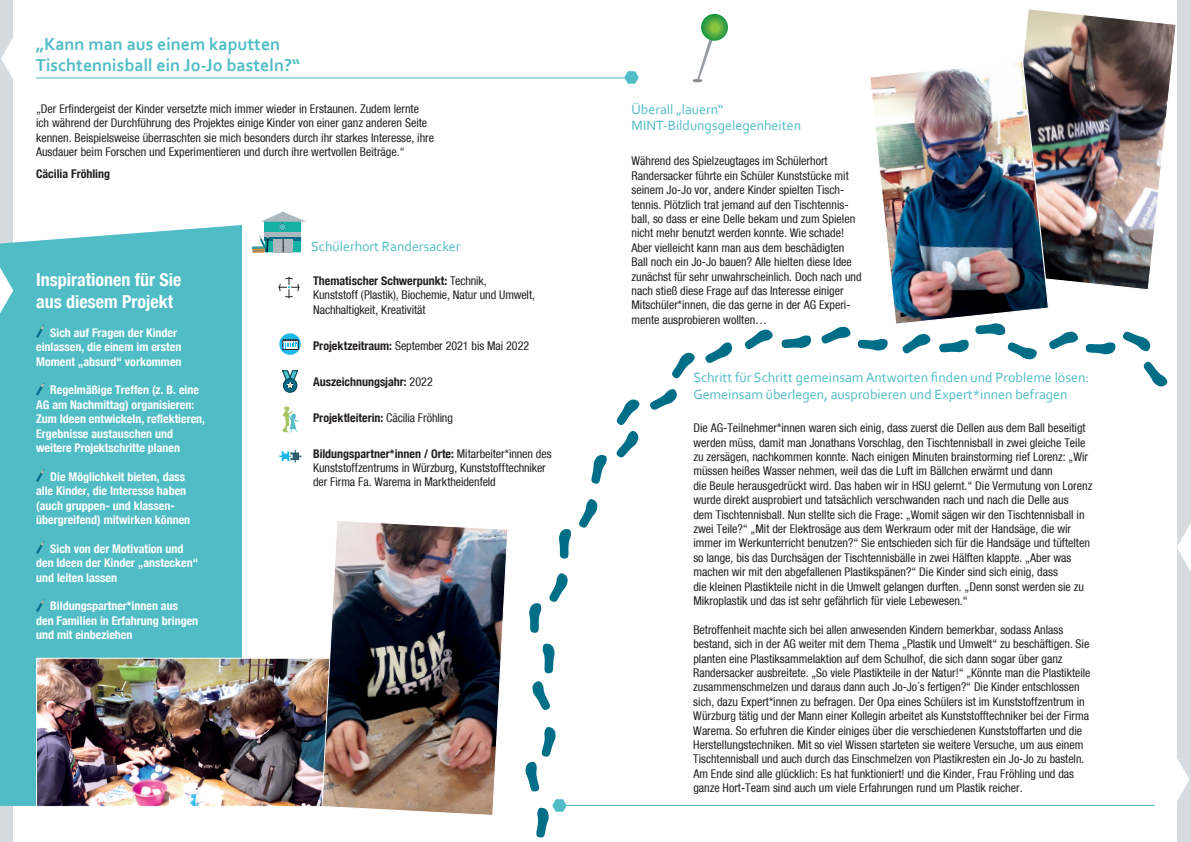
<style>
.page{position:relative;width:1191px;height:842px;background:#fff}
.page>*{position:absolute;margin:0;border:0;box-sizing:border-box;transform-origin:0 0}
.t1{font:700 18px/21.6px "Corbel";color:#4fbcc6}
.t2{font:700 condensed 18px/21.6px "Bfz";color:#fff}
.t3{font:14px/16.8px "Corbel";color:#4fbcc6}
.t4{font:condensed 12px/14.4px "Bfz";color:#231f20}
.t5{font:700 condensed 12px/14.4px "Bfz";color:#fff}
.t6{font:700 condensed 12px "Bfz";color:#231f20}
.s1{font-weight:700}
.s2{font-weight:400}
.s3{font-weight:400;color:#fff}
</style>
<div class="page">
<div style="left:0;top:0;width:13px;height:842px;background:#d5dbde"></div>
<div style="left:1177px;top:0;width:14px;height:842px;background:#d5dbde"></div>
<div style="left:0;top:225px;width:242px;height:581px;background:#4fbcc6"></div>
<svg style="left:278px;top:277px;width:22px;height:22px"></svg>
<svg style="left:279px;top:333px;width:22px;height:22px"></svg>
<svg style="left:279px;top:450px;width:23px;height:13px"></svg>
<svg style="left:283px;top:379px;width:14px;height:13px"></svg>
<div style="left:283px;top:378px;width:14px;height:14px;border:1px solid #034;border-radius:50%"></div>
<svg style="left:282px;top:370px;width:16px;height:19px"></svg>
<svg style="left:282px;top:407px;width:17px;height:25px"></svg>
<svg style="left:0;top:267px;width:13px;height:47px"></svg>
<svg style="left:1154px;top:758px;width:35px;height:48px"></svg>
<svg style="left:1px;top:38px;width:145px;height:41px"></svg>
<svg style="left:1177px;top:523px;width:14px;height:49px"></svg>
<hr style="left:36px;top:77px;width:595px;height:1px;background:#4fbcc6">
<svg style="left:624px;top:71px;width:15px;height:13px"></svg>
<img style="left:1023px;top:9px;width:153px;height:281px">
<img style="left:870px;top:60px;width:179px;height:264px">
<img style="left:38px;top:660px;width:283px;height:145px">
<div style="left:36px;top:658px;width:296px;height:149px;border:1px solid #fff"></div>
<hr style="left:559px;top:805px;width:595px;height:1px;background:#4fbcc6">
<img style="left:321px;top:521px;width:187px;height:294px">
<img style="left:692px;top:78px;width:10px;height:5px">
<svg style="left:697px;top:40px;width:16px;height:41px"></svg>
<svg style="left:701px;top:14px;width:27px;height:27px"></svg>
<svg style="left:536px;top:799px;width:31px;height:39px"></svg>
<svg style="left:525px;top:727px;width:30px;height:65px"></svg>
<svg style="left:542px;top:644px;width:12px;height:29px"></svg>
<svg style="left:532px;top:681px;width:18px;height:29px"></svg>
<svg style="left:549px;top:573px;width:19px;height:29px"></svg>
<svg style="left:529px;top:603px;width:12px;height:30px"></svg>
<svg style="left:579px;top:499px;width:18px;height:29px"></svg>
<svg style="left:559px;top:529px;width:12px;height:30px"></svg>
<svg style="left:616px;top:431px;width:22px;height:27px"></svg>
<svg style="left:591px;top:455px;width:16px;height:29px"></svg>
<svg style="left:650px;top:389px;width:27px;height:21px"></svg>
<svg style="left:616px;top:399px;width:23px;height:26px"></svg>
<svg style="left:705px;top:342px;width:27px;height:21px"></svg>
<svg style="left:672px;top:353px;width:22px;height:25px"></svg>
<svg style="left:781px;top:335px;width:30px;height:13px"></svg>
<svg style="left:744px;top:329px;width:29px;height:20px"></svg>
<svg style="left:857px;top:339px;width:30px;height:12px"></svg>
<svg style="left:821px;top:327px;width:29px;height:17px"></svg>
<svg style="left:939px;top:340px;width:29px;height:12px"></svg>
<svg style="left:902px;top:334px;width:28px;height:20px"></svg>
<svg style="left:1007px;top:342px;width:29px;height:17px"></svg>
<svg style="left:975px;top:323px;width:30px;height:12px"></svg>
<svg style="left:1085px;top:342px;width:30px;height:12px"></svg>
<svg style="left:1049px;top:332px;width:29px;height:17px"></svg>
<svg style="left:1143px;top:362px;width:24px;height:25px"></svg>
<svg style="left:1123px;top:332px;width:27px;height:19px"></svg>
<svg style="left:252px;top:212px;width:54px;height:41px"></svg>
<svg style="left:36px;top:325px;width:8px;height:13px"></svg>
<svg style="left:36px;top:382px;width:8px;height:13px"></svg>
<svg style="left:36px;top:469px;width:8px;height:13px"></svg>
<svg style="left:36px;top:541px;width:8px;height:13px"></svg>
<svg style="left:36px;top:599px;width:8px;height:13px"></svg>
<h1 class="t1" style="left:36px;top:33px;width:266px">„Kann man aus einem kaputten<br>Tischtennisball ein Jo-Jo basteln?“</h1>
<p class="t4" style="left:36px;top:101px;width:399px">„Der Erfindergeist der Kinder versetzte mich immer wieder in Erstaunen. Zudem lernte ich während der Durchführung des Projektes einige Kinder von einer ganz anderen Seite kennen. Beispielsweise überraschten sie mich besonders durch ihr starkes Interesse, ihre Ausdauer beim Forschen und Experimentieren und durch ihre wertvollen Beiträge.“</p>
<p class="t6" style="left:36px;top:166px;width:76px">Cäcilia Fröhling</p>
<h1 class="t2" style="left:36px;top:269px;width:147px">Inspirationen für Sie aus diesem Projekt</h1>
<p class="t5" style="left:36px;top:325px;width:147px;text-indent:14px">Sich auf Fragen der Kinder einlassen, die einem im ersten<br>Moment „absurd“ vorkommen</p>
<p class="t5" style="left:36px;top:383px;width:170px;text-indent:14px">Regelmäßige Treffen (z. B. eine<br>AG am Nachmittag) organisieren:<br>Zum Ideen entwickeln, reflektieren,<br>Ergebnisse austauschen und weitere Projektschritte planen</p>
<p class="t5" style="left:36px;top:469px;width:156px;text-indent:14px">Die Möglichkeit bieten, dass alle Kinder, die Interesse haben (auch gruppen- und klassen&shy;übergreifend) mitwirken können</p>
<p class="t5" style="left:36px;top:541px;width:164px;text-indent:14px">Sich von der Motivation und den Ideen der Kinder „anstecken“ und leiten lassen</p>
<p class="t5" style="left:36px;top:599px;width:164px;text-indent:14px">Bildungspartner*innen aus den Familien in Erfahrung bringen und mit einbeziehen</p>
<p class="t3" style="left:311px;top:238px;width:151px">Schülerhort Randersacker</p>
<p class="t4" style="left:313px;top:273px;width:223px"><span class="s1">Thematischer Schwerpunkt:</span> Technik,<br>Kunststoff (Plastik), Biochemie, Natur und Umwelt,<br>Nachhaltigkeit, Kreativität</p>
<p class="t4" style="left:313px;top:338px;width:218px"><span class="s1">Projektzeitraum:</span> September 2021 bis Mai 2022</p>
<p class="t6" style="left:313px;top:374px;width:121px">Auszeichnungsjahr: <span class="s2">2022</span></p>
<p class="t6" style="left:313px;top:410px;width:152px">Projektleiterin: <span class="s2">Cäcilia Fröhling</span><span class="s3">äc</span></p>
<p class="t4" style="left:313px;top:446px;width:240px"><span class="s1">Bildungspartner*innen / Orte:</span> Mitarbeiter*innen des<br>Kunststoffzentrums in Würzburg, Kunststofftechniker der Firma Fa. Warema in Marktheidenfeld</p>
<p class="t3" style="left:631px;top:100px;width:171px">Überall „lauern“<br>MINT-Bildungsgelegenheiten</p>
<p class="t4" style="left:631px;top:154px;width:232px">Während des Spielzeugtages im Schülerhort Randersacker führte ein Schüler Kunststücke mit seinem Jo-Jo vor, andere Kinder spielten Tisch&shy;tennis. Plötzlich trat jemand auf den Tischtennis&shy;ball, so dass er eine Delle bekam und zum Spielen nicht mehr benutzt werden konnte. Wie schade!<br>Aber vielleicht kann man aus dem beschädigten Ball noch ein Jo-Jo bauen? Alle hielten diese Idee zunächst für sehr unwahrscheinlich. Doch nach und nach stieß diese Frage auf das Interesse einiger Mitschüler*innen, die das gerne in der AG Experi&shy;mente ausprobieren wollten…</p>
<p class="t3" style="left:693px;top:369px;width:397px">Schritt für Schritt gemeinsam Antworten finden und Probleme lösen:<br>Gemeinsam überlegen, ausprobieren und Expert*innen befragen</p>
<p class="t4" style="left:693px;top:421px;width:400px">Die AG-Teilnehmer*innen waren sich einig, dass zuerst die Dellen aus dem Ball beseitigt werden müss, damit man Jonathans Vorschlag, den Tischtennisball in zwei gleiche Teile zu zersägen, nachkommen konnte. Nach einigen Minuten brainstorming rief Lorenz: „Wir müssen heißes Wasser nehmen, weil das die Luft im Bällchen erwärmt und dann<br>die Beule herausgedrückt wird. Das haben wir in HSU gelernt.“ Die Vermutung von Lorenz wurde direkt ausprobiert und tatsächlich verschwanden nach und nach die Delle aus<br>dem Tischtennisball. Nun stellte sich die Frage: „Womit sägen wir den Tischtennisball in zwei Teile?“ „Mit der Elektrosäge aus dem Werkraum oder mit der Handsäge, die wir immer im Werkunterricht benutzen?“ Sie entschieden sich für die Handsäge und tüftelten so lange, bis das Durchsägen der Tischtennisbälle in zwei Hälften klappte. „Aber was machen wir mit den abgefallenen Plastikspänen?“ Die Kinder sind sich einig, dass<br>die kleinen Plastikteile nicht in die Umwelt gelangen durften. „Denn sonst werden sie zu Mikroplastik und das ist sehr gefährlich für viele Lebewesen.“</p>
<p class="t4" style="left:693px;top:622px;width:399px">Betroffenheit machte sich bei allen anwesenden Kindern bemerkbar, sodass Anlass bestand, sich in der AG weiter mit dem Thema „Plastik und Umwelt“ zu beschäftigen. Sie planten eine Plastiksammelaktion auf dem Schulhof, die sich dann sogar über ganz Randersacker ausbreitete. „So viele Plastikteile in der Natur!“ „Könnte man die Plastikteile zusammenschmelzen und daraus dann auch Jo-Jo´s fertigen?“ Die Kinder entschlossen sich, dazu Expert*innen zu befragen. Der Opa eines Schülers ist im Kunststoffzentrum in Würzburg tätig und der Mann einer Kollegin arbeitet als Kunststofftechniker bei der Firma Warema. So erfuhren die Kinder einiges über die verschiedenen Kunststoffarten und die Herstellungstechniken. Mit so viel Wissen starteten sie weitere Versuche, um aus einem Tischtennisball und auch durch das Einschmelzen von Plastikresten ein Jo-Jo zu basteln.<br>Am Ende sind alle glücklich: Es hat funktioniert! und die Kinder, Frau Fröhling und das ganze Hort-Team sind auch um viele Erfahrungen rund um Plastik reicher.</p>
</div>
